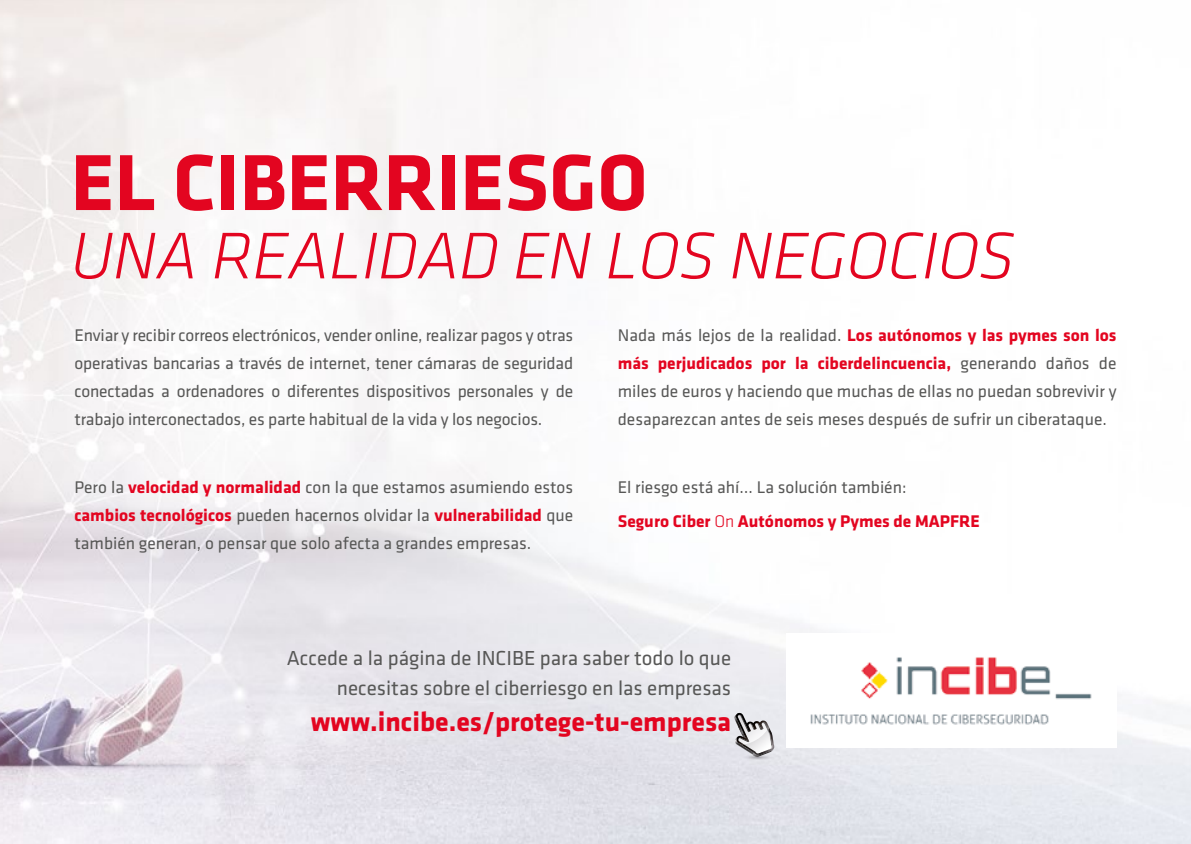
<style>
.page{position:relative;width:1191px;height:844px;background:#fff}
.page>*{position:absolute;margin:0;border:0;box-sizing:border-box;transform-origin:0 0}
.t1{font:700 82.25px "Klavika";color:#e30520}
.t2{font:italic 300 68.25px "Klavika";letter-spacing:-.01em;color:#e30520}
.t3{font:700 28px "Klavika";color:#e30520}
.t4{font:21px/29.8px "Klavika";color:#575756;text-align:right}
.t5{font:17.5px/28px "Klavika";color:#575756;text-align:justify}
.s1{font-weight:700;color:#e30520}
.s2{font-weight:300;color:#e30520}
</style>
<div class="page">
<img style="left:0;top:0;width:1191px;height:843px">
<img style="left:786px;top:633px;width:330px;height:114px">
<svg style="left:734px;top:712px;width:43px;height:50px;background:#c0bfc2"></svg>
<h1 class="t1" style="left:71px;top:137px;width:578px">EL CIBERRIESGO</h1>
<h2 class="t2" style="left:71px;top:220px;width:946px">UNA REALIDAD EN LOS NEGOCIOS</h2>
<p class="t5" style="left:74px;top:321px;width:500px">Enviar y recibir correos electrónicos, vender online, realizar pagos y otras operativas bancarias a través de internet, tener cámaras de seguridad conectadas a ordenadores o diferentes dispositivos personales y de trabajo interconectados, es parte habitual de la vida y los negocios.</p>
<p class="t5" style="left:74px;top:473px;width:500px">Pero la <span class="s1">velocidad y normalidad</span> con la que estamos asumiendo estos <span class="s1">cambios tecnológicos</span> pueden hacernos olvidar la <span class="s1">vulnerabilidad</span> que también generan, o pensar que solo afecta a grandes empresas.</p>
<p class="t5" style="left:618px;top:321px;width:500px">Nada más lejos de la realidad. <span class="s1">Los autónomos y las pymes son los más perjudicados por la ciberdelincuencia,</span> generando daños de miles de euros y haciendo que muchas de ellas no puedan sobrevivir y desaparezcan antes de seis meses después de sufrir un ciberataque.</p>
<p class="t5" style="left:618px;top:470px;width:363px;line-height:33.9px">El riesgo está ahí… La solución también:<br><span class="s1">Seguro Ciber</span> <span class="s2">On</span> <span class="s1">Autónomos y Pymes de MAPFRE</span></p>
<p class="t4" style="left:287px;top:643px;width:446px">Accede a la página de INCIBE para saber todo lo que necesitas sobre el ciberriesgo en las empresas</p>
<h3 class="t3" style="left:311px;top:705px;width:422px">www.incibe.es/protege-tu-empresa</h3>
</div>
